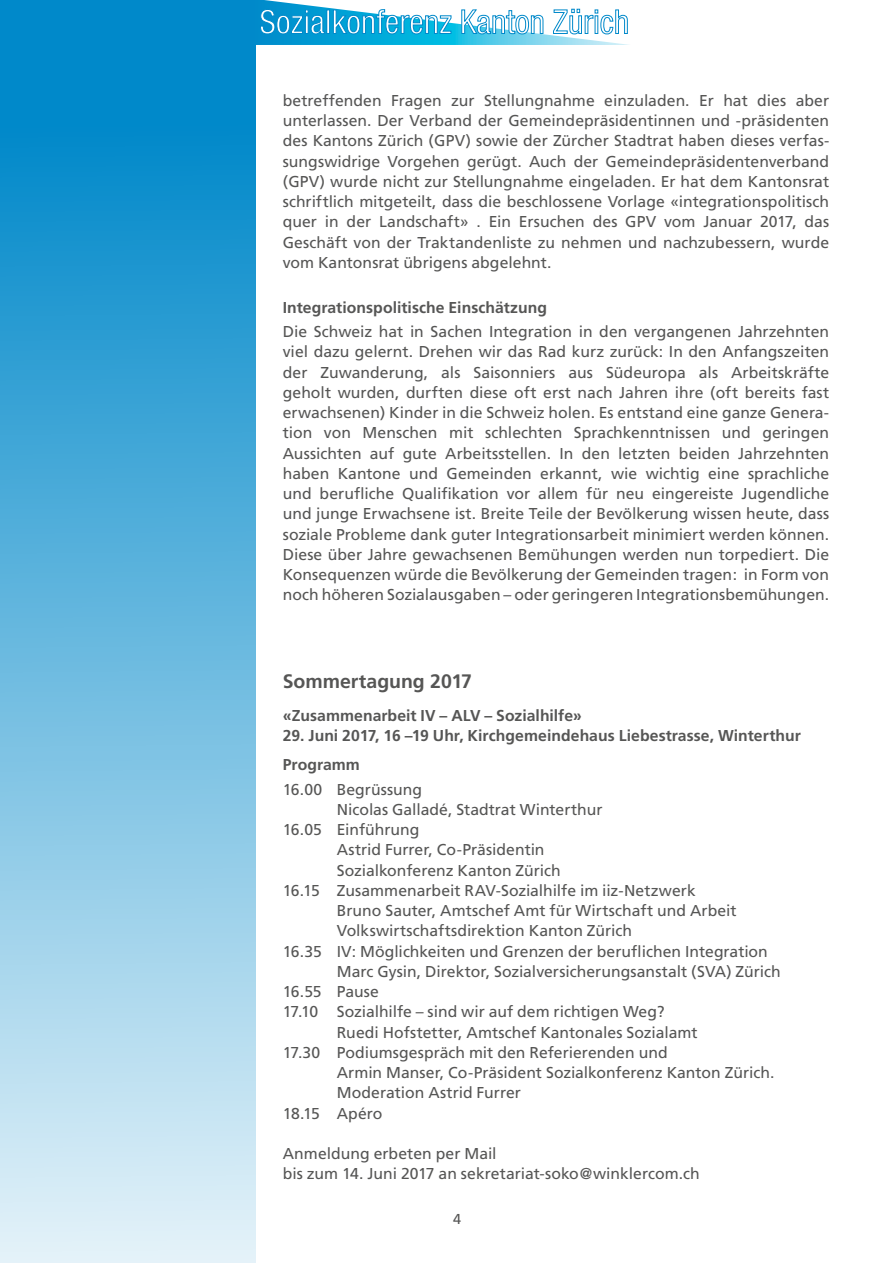
<style>
.page{position:relative;width:893px;height:1263px;background:#fff}
.page>*{position:absolute;margin:0;border:0;box-sizing:border-box;transform-origin:0 0}
.t1{font:700 19.5px "Frutiger";color:#565655}
.t2{font:15.75px/20.2px "Frutiger";color:#565655;text-align:justify}
.t3{font:700 15.75px/28.8px "Frutiger";letter-spacing:.005em;color:#565655}
.t4{font:14.4px "Frutiger";color:#565655}
</style>
<div class="page">
<div style="left:0;top:0;width:255px;height:1263px;background:linear-gradient(to bottom,#007fc6,#e3f1f8)"></div>
<svg style="left:253px;top:0;width:376px;height:45px"></svg>
<p class="t2" style="left:283px;top:90px;width:548px">betreffenden Fragen zur Stellungnahme einzuladen. Er hat dies aber unterlassen. Der Verband der Gemeindepräsidentinnen und -präsidenten des Kantons Zürich (GPV) sowie der Zürcher Stadtrat haben dieses verfas&shy;sungswidrige Vorgehen gerügt. Auch der Gemeindepräsidentenverband (GPV) wurde nicht zur Stellungnahme eingeladen. Er hat dem Kantonsrat schriftlich mitgeteilt, dass die beschlossene Vorlage «integrationspolitisch quer in der Landschaft» . Ein Ersuchen des GPV vom Januar 2017, das Geschäft von der Traktandenliste zu nehmen und nachzubessern, wurde vom Kantonsrat übrigens abgelehnt.</p>
<p class="t3" style="left:283px;top:293px;width:266px">Integrationspolitische Einschätzung</p>
<p class="t2" style="left:283px;top:321px;width:548px">Die Schweiz hat in Sachen Integration in den vergangenen Jahrzehnten viel dazu gelernt. Drehen wir das Rad kurz zurück: In den Anfangszeiten der Zuwanderung, als Saisonniers aus Südeuropa als Arbeitskräfte geholt wurden, durften diese oft erst nach Jahren ihre (oft bereits fast erwachsenen) Kinder in die Schweiz holen. Es entstand eine ganze Genera&shy;tion von Menschen mit schlechten Sprachkenntnissen und geringen Aussichten auf gute Arbeitsstellen. In den letzten beiden Jahrzehnten haben Kantone und Gemeinden erkannt, wie wichtig eine sprachliche und berufliche Qualifikation vor allem für neu eingereiste Jugendliche und junge Erwachsene ist. Breite Teile der Bevölkerung wissen heute, dass soziale Probleme dank guter Integrationsarbeit minimiert werden können.<br>Diese über Jahre gewachsenen Bemühungen werden nun torpediert. Die Konsequenzen würde die Bevölkerung der Gemeinden tragen: in Form von noch höheren Sozialausgaben – oder geringeren Integrationsbemühungen.</p>
<p class="t1" style="left:283px;top:670px;width:191px">Sommertagung 2017</p>
<p class="t3" style="left:283px;top:701px;width:301px">«Zusammenarbeit IV – ALV – Sozialhilfe»</p>
<p class="t3" style="left:283px;top:721px;width:520px">29. Juni 2017, 16 –19 Uhr, Kirchgemeindehaus Liebestrasse, Winterthur<br>Programm</p>
<p class="t2" style="left:283px;top:779px;width:141px">16.00 Begrüssung</p>
<p class="t2" style="left:337px;top:799px;width:267px">Nicolas Galladé, Stadtrat Winterthur</p>
<p class="t2" style="left:283px;top:819px;width:138px">16.05 Einführung</p>
<p class="t2" style="left:337px;top:839px;width:209px">Astrid Furrer, Co-Präsidentin</p>
<p class="t2" style="left:337px;top:860px;width:225px">Sozialkonferenz Kanton Zürich</p>
<p class="t2" style="left:283px;top:880px;width:414px">16.15 Zusammenarbeit RAV-Sozialhilfe im iiz-Netzwerk</p>
<p class="t2" style="left:337px;top:900px;width:401px">Bruno Sauter, Amtschef Amt für Wirtschaft und Arbeit</p>
<p class="t2" style="left:337px;top:920px;width:297px">Volkswirtschaftsdirektion Kanton Zürich</p>
<p class="t2" style="left:283px;top:941px;width:487px">16.35 IV: Möglichkeiten und Grenzen der beruflichen Integration</p>
<p class="t2" style="left:337px;top:961px;width:445px">Marc Gysin, Direktor, Sozialversicherungsanstalt (SVA) Zürich</p>
<p class="t2" style="left:283px;top:981px;width:98px">16.55 Pause</p>
<p class="t2" style="left:283px;top:1001px;width:383px">17.10 Sozialhilfe – sind wir auf dem richtigen Weg?</p>
<p class="t2" style="left:337px;top:1022px;width:362px">Ruedi Hofstetter, Amtschef Kantonales Sozialamt</p>
<p class="t2" style="left:283px;top:1042px;width:386px">17.30 Podiumsgespräch mit den Referierenden und</p>
<p class="t2" style="left:337px;top:1062px;width:439px">Armin Manser, Co-Präsident Sozialkonferenz Kanton Zürich.</p>
<p class="t2" style="left:337px;top:1082px;width:186px">Moderation Astrid Furrer</p>
<p class="t2" style="left:283px;top:1103px;width:101px">18.15 Apéro</p>
<p class="t2" style="left:283px;top:1143px;width:418px">Anmeldung erbeten per Mail<br>bis zum 14. Juni 2017 an sekretariat-soko@winklercom.ch</p>
<p class="t4" style="left:453px;top:1211px;width:10px">4</p>
</div>
